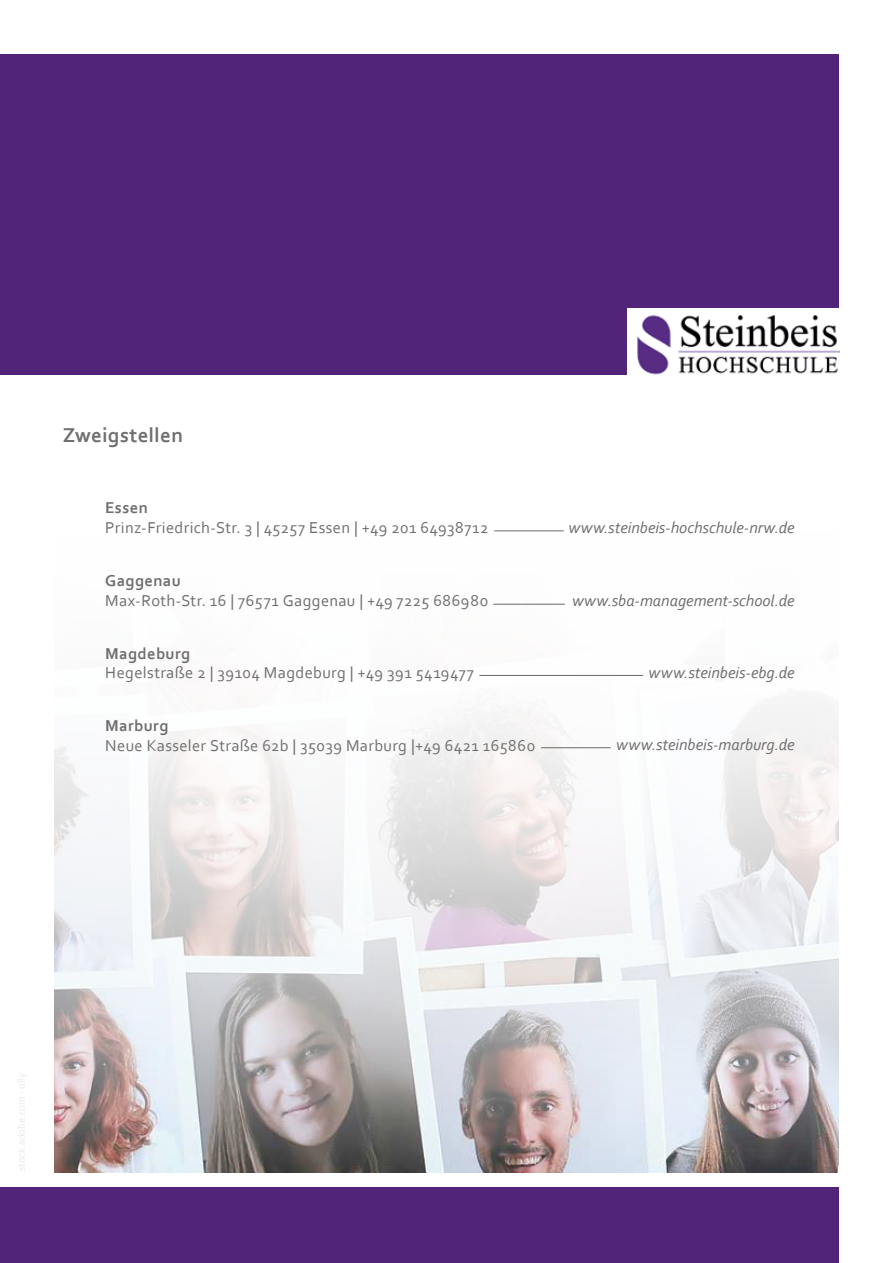
<style>
.page{position:relative;width:893px;height:1263px;background:#fff}
.page>*{position:absolute;margin:0;border:0;box-sizing:border-box;transform-origin:0 0}
.t1{font:700 21px "Corbel";letter-spacing:.02em;color:#706f6f}
.t2{font:16.5px "Corbel";letter-spacing:.025em;color:#706f6f}
.t3{font:italic 16.5px "Corbel";color:#706f6f}
.t4{font:700 16.5px "Corbel";letter-spacing:.025em;color:#706f6f}
</style>
<div class="page">
<div style="left:0;top:1187px;width:839px;height:76px;background:#51247a"></div>
<svg style="left:54px;top:531px;width:785px;height:642px"></svg>
<div style="left:0;top:54px;width:839px;height:320px;background:#51247a"></div>
<hr style="left:494px;top:530px;width:70px;height:1px;background:#706f6f">
<hr style="left:493px;top:604px;width:72px;height:1px;background:#706f6f">
<hr style="left:479px;top:675px;width:164px;height:1px;background:#706f6f">
<hr style="left:541px;top:747px;width:70px;height:1px;background:#706f6f">
<div style="left:627px;top:308px;width:226px;height:77px;background:#fff"></div>
<img style="left:637px;top:315px;width:203px;height:60px">
<p class="t1" style="left:63px;top:422px;width:122px">Zweigstellen</p>
<p class="t4" style="left:105px;top:497px;width:44px">Essen</p>
<p class="t2" style="left:105px;top:517px;width:385px">Prinz-Friedrich-Str. 3 | 45257 Essen | +49 201 64938712</p>
<p class="t4" style="left:105px;top:571px;width:77px">Gaggenau</p>
<p class="t2" style="left:105px;top:590px;width:384px">Max-Roth-Str. 16 | 76571 Gaggenau | +49 7225 686980</p>
<p class="t4" style="left:105px;top:643px;width:87px">Magdeburg</p>
<p class="t2" style="left:105px;top:662px;width:370px">Hegelstraße 2 | 39104 Magdeburg | +49 391 5419477</p>
<p class="t4" style="left:105px;top:715px;width:65px">Marburg</p>
<p class="t2" style="left:105px;top:735px;width:431px">Neue Kasseler Straße 62b | 35039 Marburg |+49 6421 165860</p>
<p class="t3" style="left:569px;top:517px;width:228px">www.steinbeis-hochschule-nrw.de</p>
<p class="t3" style="left:572px;top:590px;width:224px">www.sba-management-school.de</p>
<p class="t3" style="left:649px;top:662px;width:148px">www.steinbeis-ebg.de</p>
<p class="t3" style="left:616px;top:734px;width:180px">www.steinbeis-marburg.de</p>
</div>
